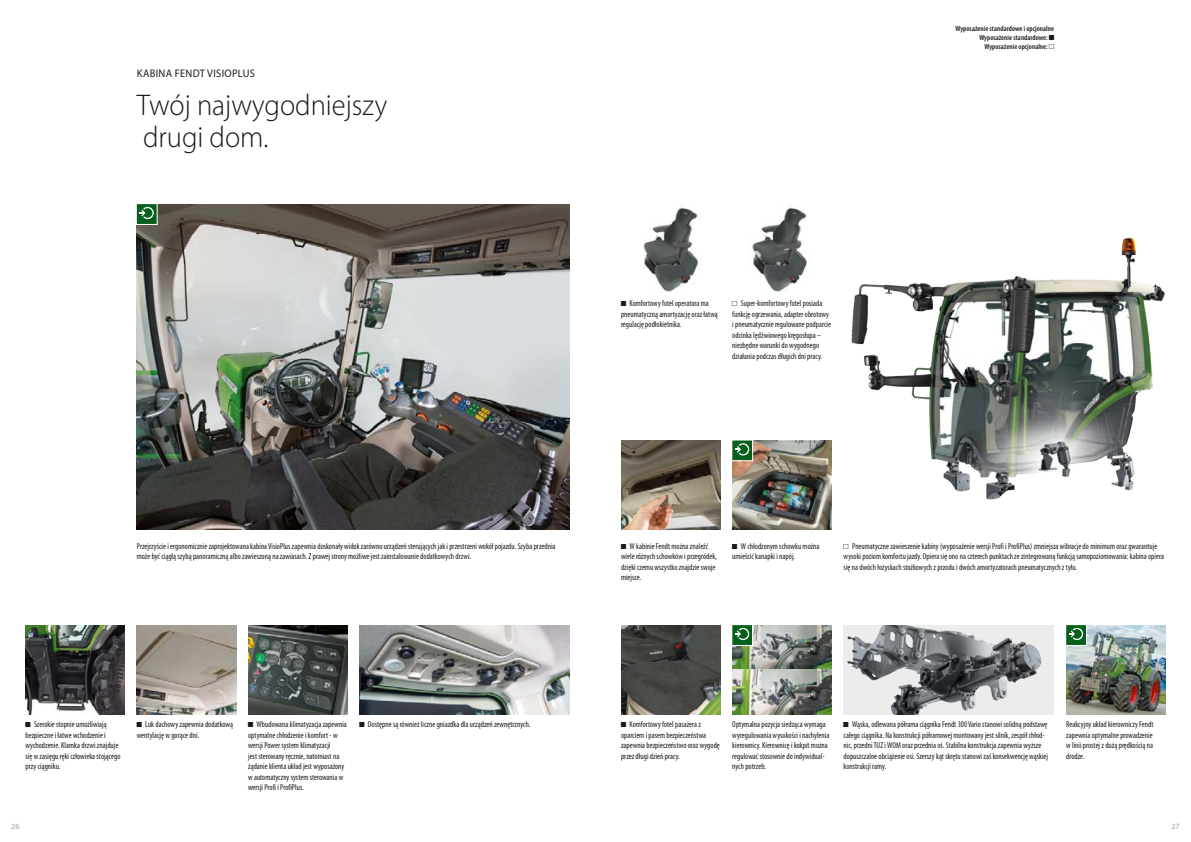
<style>
.page{position:relative;width:1191px;height:842px;background:#fff}
.page>*{position:absolute;margin:0;border:0;box-sizing:border-box;transform-origin:0 0}
.t1{font:300 30px/32px "Myriad Pro";color:#1a1a18;scale:.95 1}
.t2{font:11px "Myriad Pro";letter-spacing:.03em;color:#1a1a18;scale:.95 1}
.t3{font:condensed 8.5px/10.5px "Myriad Pro";letter-spacing:.005em;color:#1a1a18;scale:.95 1}
.t4{font:8px "Myriad Pro";color:#9f9f9e}
.t5{font:600 condensed 7.5px "Myriad Pro";letter-spacing:.005em;color:#1a1a18}
</style>
<div class="page">
<img style="left:26px;top:625px;width:99px;height:89px">
<img style="left:137px;top:625px;width:99px;height:89px">
<img style="left:248px;top:625px;width:99px;height:89px">
<img style="left:137px;top:204px;width:433px;height:325px">
<img style="left:359px;top:625px;width:211px;height:89px">
<svg style="left:136px;top:204px;width:22px;height:21px"></svg>
<img style="left:831px;top:237px;width:334px;height:291px">
<img style="left:621px;top:440px;width:99px;height:90px">
<img style="left:732px;top:440px;width:99px;height:89px">
<img style="left:621px;top:625px;width:99px;height:89px">
<img style="left:643px;top:207px;width:56px;height:85px">
<img style="left:752px;top:207px;width:55px;height:85px">
<img style="left:732px;top:625px;width:99px;height:43px">
<img style="left:732px;top:670px;width:99px;height:44px">
<img style="left:843px;top:625px;width:211px;height:89px">
<img style="left:1066px;top:625px;width:99px;height:89px">
<svg style="left:1066px;top:625px;width:21px;height:21px"></svg>
<svg style="left:732px;top:625px;width:21px;height:21px"></svg>
<svg style="left:732px;top:440px;width:21px;height:22px"></svg>
<p class="t2" style="left:137px;top:67px;width:126px">KABINA FENDT VISIOPLUS</p>
<h1 class="t1" style="left:137px;top:89px;width:265px">Twój najwygodniejszy drugi dom.</h1>
<p class="t3" style="left:621px;top:298px;width:103px;text-indent:9px">Komfortowy fotel operatora ma pneumatyczną amortyzację oraz łatwą regulację podłokietnika.</p>
<p class="t3" style="left:732px;top:298px;width:105px;text-indent:9px">Super-komfortowy fotel posiada funkcję ogrzewania, adapter obrotowy i pneumatycznie regulowane podparcie odcinka lędźwiowego kręgosłupa – niezbędne warunki do wygodnego działania podczas długich dni pracy.</p>
<p class="t5" style="left:955px;top:25px;width:100px">Wyposażenie standardowe i opcjonalne</p>
<p class="t5" style="left:979px;top:34px;width:70px">Wyposażenie standardowe:</p>
<p class="t5" style="left:984px;top:43px;width:65px">Wyposażenie opcjonalne:</p>
<p class="t3" style="left:137px;top:541px;width:442px">Przejrzyście i ergonomicznie zaprojektowana kabina VisioPlus zapewnia doskonały widok zarówno urządzeń sterujących jak i przestrzeni wokół pojazdu. Szyba przednia może być ciągłą szybą panoramiczną albo zawieszoną na zawiasach. Z prawej strony możliwe jest zainstalowanie dodatkowych drzwi.</p>
<p class="t3" style="left:621px;top:541px;width:102px;text-indent:9px">W kabinie Fendt można znaleźć wiele różnych schowków i przegródek, dzięki czemu wszystko znajdzie swoje miejsce.</p>
<p class="t3" style="left:732px;top:541px;width:93px;text-indent:9px">W chłodzonym schowku można umieścić kanapki i napój.</p>
<p class="t3" style="left:843px;top:541px;width:339px;text-indent:9px">Pneumatyczne zawieszenie kabiny (wyposażenie wersji Profi i ProfiPlus) zmniejsza wibracje do minimum oraz gwarantuje wysoki poziom komfortu jazdy. Opiera się ono na czterech punktach ze zintegrowaną funkcją samopoziomowania: kabina opiera się na dwóch łożyskach stożkowych z przodu i dwóch amortyzatorach pneumatycznych z tyłu.</p>
<p class="t3" style="left:26px;top:719px;width:101px;text-indent:9px">Szerokie stopnie umożliwiają bezpieczne i łatwe wchodzenie i wychodzenie. Klamka drzwi znajduje się w zasięgu ręki człowieka stojącego przy ciągniku.</p>
<p class="t3" style="left:137px;top:719px;width:103px;text-indent:9px">Luk dachowy zapewnia dodatkową wentylację w gorące dni.</p>
<p class="t3" style="left:248px;top:719px;width:105px;text-indent:9px">Wbudowana klimatyzacja zapewnia optymalne chłodzenie i komfort - w wersji Power system klimatyzacji<br>jest sterowany ręcznie, natomiast na żądanie klienta układ jest wyposażony w automatyczny system sterowania w wersji Profi i ProfiPlus.</p>
<p class="t3" style="left:368px;top:719px;width:173px">Dostępne są również liczne gniazdka dla urządzeń zewnętrznych.</p>
<p class="t3" style="left:621px;top:719px;width:106px;text-indent:9px">Komfortowy fotel pasażera z oparciem i pasem bezpieczeństwa zapewnia bezpieczeństwo oraz wygodę przez długi dzień pracy.</p>
<p class="t3" style="left:732px;top:719px;width:104px">Optymalna pozycja siedząca wymaga wyregulowania wysokości i nachylenia kierownicy. Kierownicę i kokpit można regulować stosownie do indywidual&shy;nych potrzeb.</p>
<p class="t3" style="left:843px;top:719px;width:217px;text-indent:9px">Wąska, odlewana półrama ciągnika Fendt 300 Vario stanowi solidną podstawę całego ciągnika. Na konstrukcji półramowej montowany jest silnik, zespół chłod&shy;nic, przedni TUZ i WOM oraz przednia oś. Stabilna konstrukcja zapewnia wyższe dopuszczalne obciążenie osi. Szerszy kąt skrętu stanowi zaś konsekwencję wąskiej konstrukcji ramy.</p>
<p class="t3" style="left:1066px;top:719px;width:93px;text-align:justify">Reakcyjny układ kierowniczy Fendt zapewnia optymalne prowadzenie w linii prostej z dużą prędkością na drodze.</p>
<p class="t4" style="left:11px;top:822px;width:10px">26</p>
<p class="t4" style="left:1171px;top:822px;width:10px">27</p>
</div>
